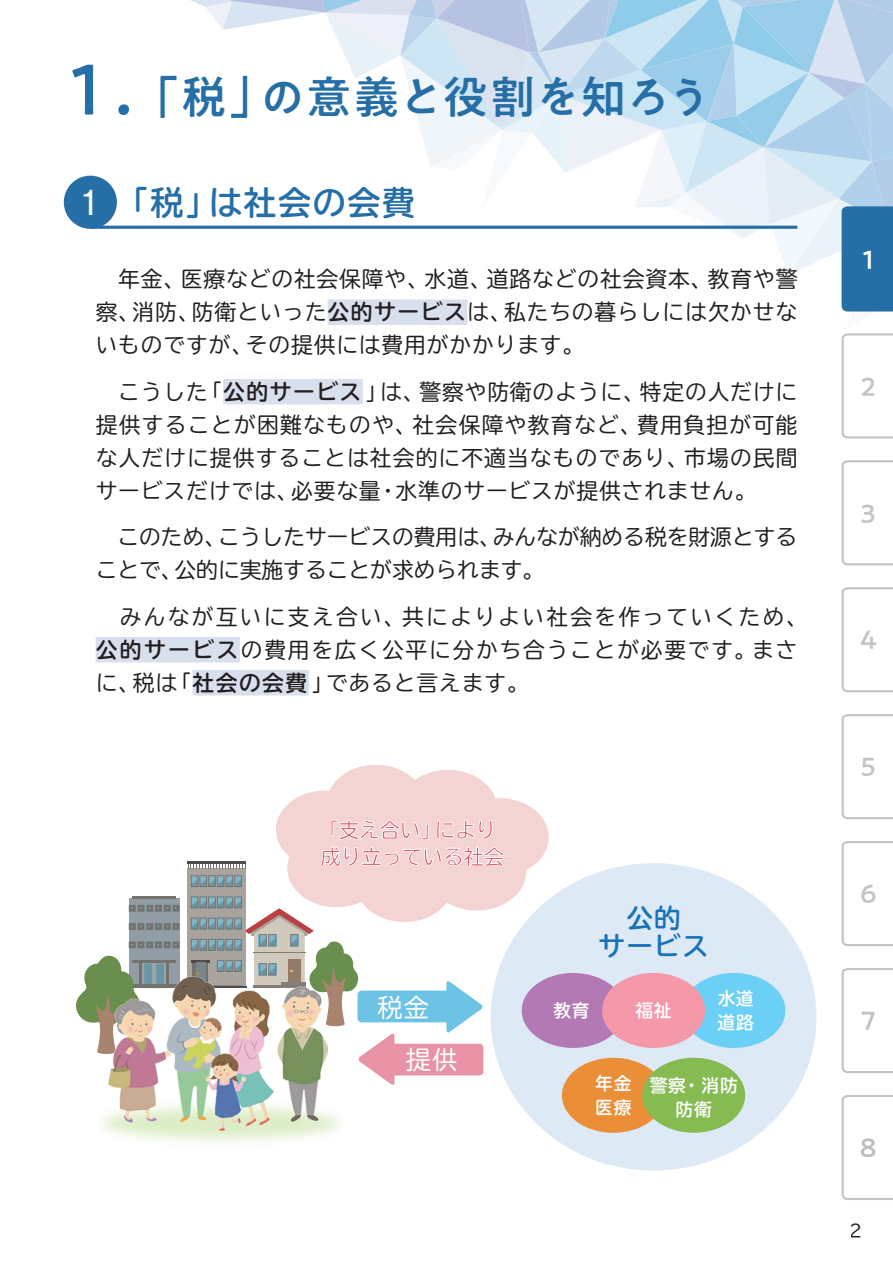
<style>
.page{position:relative;width:893px;height:1263px;background:#fff}
.page>*{position:absolute;margin:0;border:0;box-sizing:border-box;transform-origin:0 0}
.t1{font:500 45px "PA1 Gothic Std";letter-spacing:.005em;color:#266fa6}
.t2{font:700 33px "TBUDR Go Std";letter-spacing:.05em;color:#266fa6}
.t3{font:700 26.55px/27.6px "TBUDR Go Std";letter-spacing:.05em;color:#1874b7;text-align:center}
.t4{font:500 25.5px "PA1 Gothic Std";color:#c2c3c5}
.t5{font:500 25.5px "PA1 Gothic Std";color:#fff}
.t6{font:500 25.5px "PA1 Gothic Std";color:#bcbdc0}
.t7{font:25.05px "TBUDR Go Std";color:#fff}
.t8{font:21.75px/33px "TBUDR Go Std";letter-spacing:.04em;color:#231f20;text-align:justify}
.t9{font:21.75px/33px "TBUDR Go Std";letter-spacing:.08em;color:#231f20}
.t10{font:21.75px/33px "TBUDR Go Std";color:#231f20}
.t11{font:700 20.7px/26.8px "TBUDR Go Std";letter-spacing:-.01em;color:#dd576e}
.t12{font:700 17.7px/23.5px "TBUDR Go Std";letter-spacing:.05em;color:#fff}
.t13{font:16.95px "TBUDR Go Std";color:#231f20}
.s1{font-size:70.5px}
.s2{font-family:"Gothic BBB Pr 6";font-weight:500;font-size:34.5px;color:#fff}
.s3{font-weight:700}
</style>
<div class="page">
<div style="left:491px;top:863px;width:325px;height:307px;background:#dee9f6;border-radius:50%"></div>
<div style="left:562px;top:1058px;width:103px;height:75px;background:#ea8f38;border-radius:50%"></div>
<div style="left:642px;top:1058px;width:103px;height:75px;background:#86bb52;border-radius:50%"></div>
<div style="left:682px;top:973px;width:103px;height:75px;background:#6bcff6;border-radius:50%"></div>
<div style="left:522px;top:973px;width:103px;height:75px;background:#b279b4;border-radius:50%"></div>
<div style="left:602px;top:973px;width:103px;height:75px;background:#f598aa;border-radius:50%"></div>
<div style="left:358px;top:991px;width:95px;height:31px;background:#6cc3e6;border-radius:4px"></div>
<svg style="left:446px;top:981px;width:37px;height:52px"></svg>
<div style="left:388px;top:1044px;width:95px;height:31px;background:#e893a5;border-radius:4px"></div>
<div style="left:276px;top:790px;width:98px;height:79px;background:#f3d4d2;border-radius:50%"></div>
<div style="left:327px;top:765px;width:98px;height:78px;background:#f3d4d2;border-radius:50%"></div>
<div style="left:287px;top:829px;width:99px;height:78px;background:#f3d4d2;border-radius:50%"></div>
<div style="left:355px;top:844px;width:99px;height:78px;background:#f3d4d2;border-radius:50%"></div>
<div style="left:366px;top:808px;width:99px;height:78px;background:#f3d4d2;border-radius:50%"></div>
<div style="left:399px;top:770px;width:98px;height:78px;background:#f3d4d2;border-radius:50%"></div>
<div style="left:450px;top:798px;width:99px;height:78px;background:#f3d4d2;border-radius:50%"></div>
<div style="left:428px;top:832px;width:98px;height:78px;background:#f3d4d2;border-radius:50%"></div>
<svg style="left:330px;top:819px;width:99px;height:21px"></svg>
<svg style="left:436px;top:819px;width:57px;height:21px"></svg>
<svg style="left:320px;top:846px;width:185px;height:21px"></svg>
<div style="left:96px;top:637px;width:144px;height:25px;background:#d9e0ed"></div>
<div style="left:192px;top:670px;width:117px;height:25px;background:#d9e0ed"></div>
<div style="left:64px;top:176px;width:53px;height:53px;background:#266fa6;border-radius:50%"></div>
<div style="left:188px;top:868px;width:58px;height:119px;background:#a9a39d"></div>
<svg style="left:191px;top:875px;width:51px;height:12px"></svg>
<svg style="left:188px;top:864px;width:58px;height:4px"></svg>
<hr style="left:188px;top:862px;width:58px;height:2px;background:#4f4b49">
<div style="left:129px;top:899px;width:50px;height:87px;background:#929ca5"></div>
<svg style="left:129px;top:905px;width:50px;height:7px"></svg>
<svg style="left:129px;top:923px;width:50px;height:7px"></svg>
<svg style="left:129px;top:941px;width:50px;height:7px"></svg>
<hr style="left:132px;top:896px;width:44px;height:3px;background:#75716d">
<div style="left:142px;top:961px;width:12px;height:25px;background:#6996a5"></div>
<div style="left:140px;top:959px;width:16px;height:29px;border:4px solid #98a4a7"></div>
<div style="left:154px;top:961px;width:12px;height:25px;background:#6996a5"></div>
<div style="left:152px;top:959px;width:16px;height:29px;border:4px solid #98a4a7"></div>
<hr style="left:139px;top:962px;width:3px;height:24px;background:#75716d">
<hr style="left:166px;top:962px;width:3px;height:24px;background:#75716d">
<hr style="left:132px;top:960px;width:44px;height:3px;background:#75716d">
<svg style="left:76px;top:956px;width:55px;height:98px"></svg>
<img style="left:109px;top:977px;width:218px;height:153px">
<svg style="left:191px;top:896px;width:203px;height:191px"></svg>
<hr style="left:90px;top:226px;width:707px;height:3px;background:#266fa6">
<svg style="left:841px;top:968px;width:52px;height:105px"></svg>
<svg style="left:841px;top:841px;width:52px;height:106px"></svg>
<svg style="left:841px;top:714px;width:52px;height:106px"></svg>
<svg style="left:841px;top:587px;width:52px;height:106px"></svg>
<svg style="left:841px;top:460px;width:52px;height:106px"></svg>
<svg style="left:121px;top:0;width:772px;height:439px"></svg>
<svg style="left:841px;top:1095px;width:52px;height:105px"></svg>
<h1 class="t1" style="left:51px;top:70px;width:662px"><span class="s1">１.</span>「税」の意義と役割を知ろう</h1>
<h2 class="t2" style="left:79px;top:175px;width:337px"><span class="s2">1</span> 「税」は社会の会費</h2>
<p class="t8" style="left:96px;top:262px;width:703px">　年金、医療などの社会保障や、水道、道路などの社会資本、教育や警察、消防、防衛といった<span class="s3">公的サービス</span>は、私たちの暮らしには欠かせないものですが、その提供には費用がかかります。</p>
<p class="t8" style="left:96px;top:375px;width:703px">　こうした「<span class="s3">公的サービス</span>」は、警察や防衛のように、特定の人だけに提供することが困難なものや、社会保障や教育など、費用負担が可能な人だけに提供することは社会的に不適当なものであり、市場の民間サービスだけでは、必要な量・水準のサービスが提供されません。</p>
<p class="t10" style="left:96px;top:520px;width:703px">　このため、こうしたサービスの費用は、みんなが納める税を財源とすることで、公的に実施することが求められます。</p>
<p class="t9" style="left:96px;top:600px;width:714px">　みんなが互いに支え合い、共によりよい社会を作っていくため、<span class="s3">公的サービス</span>の費用を広く公平に分かち合うことが必要です。まさに、税は「<span class="s3">社会の会費</span>」であると言えます。</p>
<p class="t11" style="left:318px;top:817px;width:188px">「支え合い」により成り立っている社会</p>
<p class="t3" style="left:598px;top:905px;width:112px">公的<br>サービス</p>
<p class="t7" style="left:378px;top:987px;width:53px">税金</p>
<p class="t12" style="left:553px;top:999px;width:38px">教育</p>
<p class="t12" style="left:635px;top:999px;width:38px">福祉</p>
<p class="t7" style="left:406px;top:1039px;width:53px">提供</p>
<p class="t12" style="left:717px;top:987px;width:38px">水道道路</p>
<p class="t12" style="left:595px;top:1072px;width:38px">年金医療</p>
<p class="t12" style="left:650px;top:1074px;width:90px;text-align:center">警察・消防防衛</p>
<p class="t5" style="left:862px;top:244px;width:14px">1</p>
<p class="t4" style="left:861px;top:371px;width:17px">2</p>
<p class="t4" style="left:861px;top:498px;width:17px">3</p>
<p class="t4" style="left:860px;top:625px;width:19px">4</p>
<p class="t4" style="left:861px;top:752px;width:17px">5</p>
<p class="t4" style="left:860px;top:878px;width:18px">6</p>
<p class="t4" style="left:861px;top:1005px;width:16px">7</p>
<p class="t6" style="left:860px;top:1132px;width:18px">8</p>
<p class="t13" style="left:850px;top:1216px;width:14px">2</p>
</div>
